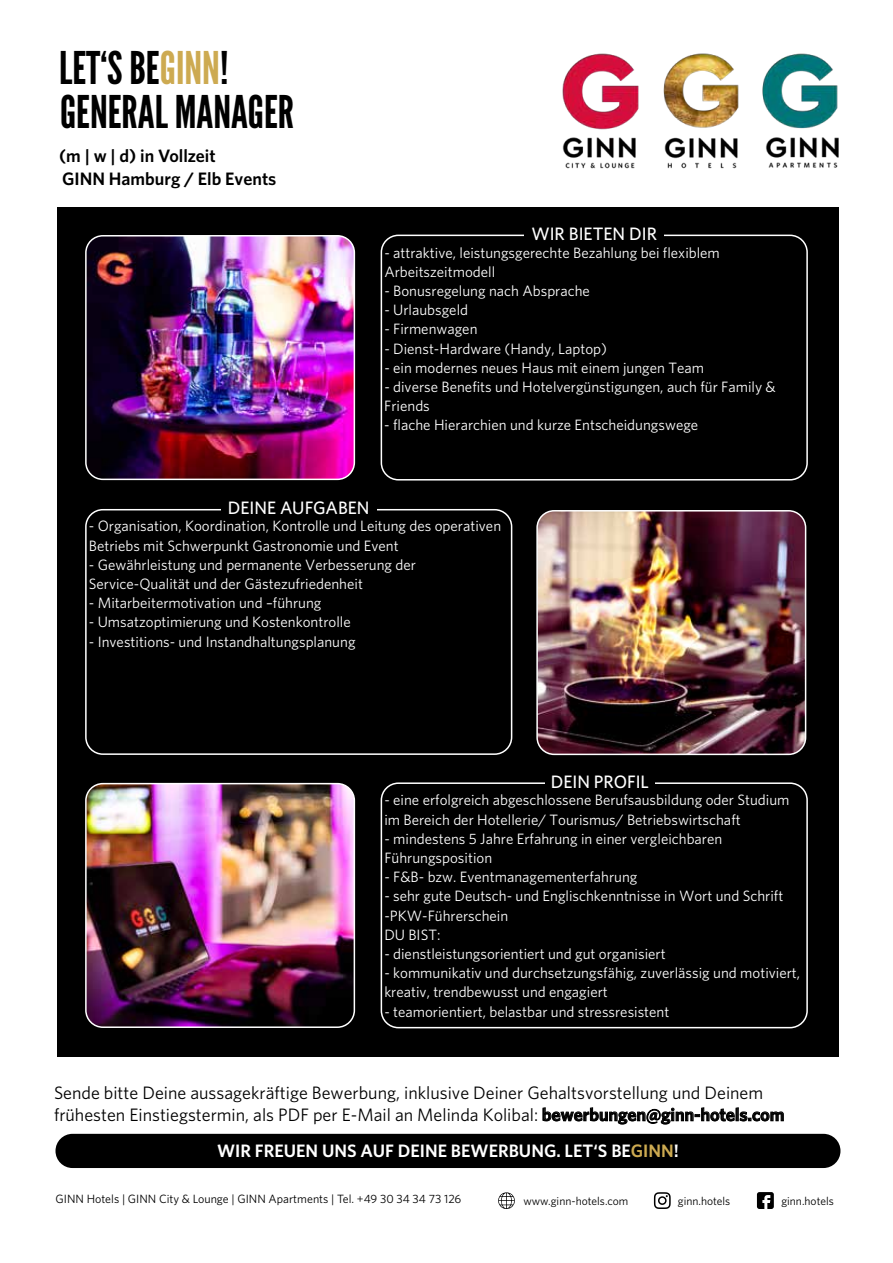
<style>
.page{position:relative;width:893px;height:1263px;background:#fff}
.page>*{position:absolute;margin:0;border:0;box-sizing:border-box;transform-origin:0 0}
.t1{font:45px "League Gothic";color:#000}
.t2{font:18px/21.8px "Whitney";color:#000}
.t3{font:600 18px "Whitney";color:#fff}
.t4{font:600 18px "Whitney";color:#000}
.t5{font:500 18px "Whitney";color:#fff}
.t6{font:15px/19.2px "Whitney";color:#fff}
.t7{font:12px "Whitney";color:#000}
.t8{font:11.55px "Whitney";color:#000}
.s1{color:#cdaa51}
.s2{font-weight:600}
</style>
<div class="page">
<div style="left:57px;top:207px;width:782px;height:850px;background:#000"></div>
<div style="left:55px;top:1134px;width:785px;height:34px;background:#000;border-radius:17px"></div>
<img style="left:86px;top:236px;width:268px;height:243px">
<div style="left:85px;top:235px;width:270px;height:245px;border:2px solid #fff;border-radius:17px"></div>
<img style="left:537px;top:511px;width:269px;height:243px">
<div style="left:536px;top:510px;width:270px;height:245px;border:2px solid #fff;border-radius:17px"></div>
<img style="left:86px;top:784px;width:268px;height:243px">
<div style="left:85px;top:783px;width:270px;height:245px;border:2px solid #fff;border-radius:17px"></div>
<svg style="left:498px;top:1192px;width:17px;height:17px"></svg>
<svg style="left:757px;top:1192px;width:17px;height:17px"></svg>
<svg style="left:654px;top:1192px;width:17px;height:17px"></svg>
<img style="left:562px;top:53px;width:277px;height:116px">
<div style="left:381px;top:235px;width:427px;height:245px;border:2px solid #fff;border-radius:17px"></div>
<div style="left:85px;top:509px;width:427px;height:246px;border:2px solid #fff;border-radius:17px"></div>
<div style="left:381px;top:782px;width:427px;height:246px;border:2px solid #fff;border-radius:17px"></div>
<div style="left:525px;top:226px;width:139px;height:20px;background:#000"></div>
<div style="left:221px;top:500px;width:155px;height:20px;background:#000"></div>
<div style="left:545px;top:774px;width:110px;height:20px;background:#000"></div>
<h1 class="t1" style="left:59px;top:41px;width:171px">LET‘S BE<span class="s1">GINN</span>!</h1>
<h1 class="t1" style="left:60px;top:85px;width:236px">GENERAL MANAGER</h1>
<p class="t4" style="left:59px;top:144px;width:158px">(m | w | d) in Vollzeit</p>
<p class="t4" style="left:62px;top:166px;width:216px">GINN Hamburg / Elb Events</p>
<p class="t5" style="left:531px;top:222px;width:127px">WIR BIETEN DIR</p>
<p class="t6" style="left:384px;top:242px;width:337px">- attraktive, leistungsgerechte Bezahlung bei flexiblem<br>Arbeitszeitmodell</p>
<p class="t6" style="left:384px;top:281px;width:207px">- Bonusregelung nach Absprache</p>
<p class="t6" style="left:384px;top:300px;width:85px">- Urlaubsgeld</p>
<p class="t6" style="left:384px;top:319px;width:95px">- Firmenwagen</p>
<p class="t6" style="left:384px;top:338px;width:224px">- Dienst-Hardware (Handy, Laptop)</p>
<p class="t6" style="left:384px;top:358px;width:321px">- ein modernes neues Haus mit einem jungen Team</p>
<p class="t6" style="left:384px;top:377px;width:393px">- diverse Benefits und Hotelvergünstigungen, auch für Family &amp;<br>Friends</p>
<p class="t6" style="left:384px;top:415px;width:315px">- flache Hierarchien und kurze Entscheidungswege</p>
<p class="t5" style="left:228px;top:496px;width:143px">DEINE AUFGABEN</p>
<p class="t6" style="left:89px;top:516px;width:414px">- Organisation, Koordination, Kontrolle und Leitung des operativen<br>Betriebs mit Schwerpunkt Gastronomie und Event</p>
<p class="t6" style="left:89px;top:555px;width:329px">- Gewährleistung und permanente Verbesserung der<br>Service-Qualität und der Gästezufriedenheit</p>
<p class="t6" style="left:89px;top:593px;width:234px">- Mitarbeitermotivation und –führung</p>
<p class="t6" style="left:89px;top:612px;width:263px">- Umsatzoptimierung und Kostenkontrolle</p>
<p class="t6" style="left:89px;top:631px;width:268px">- Investitions- und Instandhaltungsplanung</p>
<p class="t5" style="left:551px;top:770px;width:100px">DEIN PROFIL</p>
<p class="t6" style="left:384px;top:790px;width:407px">- eine erfolgreich abgeschlossene Berufsausbildung oder Studium im Bereich der Hotellerie/ Tourismus/ Betriebswirtschaft</p>
<p class="t6" style="left:384px;top:829px;width:339px">- mindestens 5 Jahre Erfahrung in einer vergleichbaren<br>Führungsposition</p>
<p class="t6" style="left:384px;top:867px;width:255px">- F&amp;B- bzw. Eventmanagementerfahrung</p>
<p class="t6" style="left:384px;top:886px;width:401px">- sehr gute Deutsch- und Englischkenntnisse in Wort und Schrift -PKW-Führerschein<br>DU BIST:</p>
<p class="t6" style="left:384px;top:944px;width:283px">- dienstleistungsorientiert und gut organisiert</p>
<p class="t6" style="left:384px;top:963px;width:417px">- kommunikativ und durchsetzungsfähig, zuverlässig und motiviert, kreativ, trendbewusst und engagiert</p>
<p class="t6" style="left:384px;top:1001px;width:287px">- teamorientiert, belastbar und stressresistent</p>
<p class="t2" style="left:54px;top:1081px;width:732px">Sende bitte Deine aussagekräftige Bewerbung, inklusive Deiner Gehaltsvorstellung und Deinem frühesten Einstiegstermin, als PDF per E-Mail an Melinda Kolibal: <span class="s2">bewerbungen@ginn-hotels.com</span></p>
<p class="t3" style="left:217px;top:1139px;width:463px">WIR FREUEN UNS AUF DEINE BEWERBUNG. LET‘S BE<span class="s1">GINN</span>!</p>
<p class="t7" style="left:56px;top:1191px;width:407px">GINN Hotels | GINN City &amp; Lounge | GINN Apartments | Tel. +49 30 34 34 73 126</p>
<p class="t8" style="left:523px;top:1193px;width:106px">www.ginn-hotels.com</p>
<p class="t8" style="left:678px;top:1193px;width:54px">ginn.hotels</p>
<p class="t8" style="left:781px;top:1193px;width:54px">ginn.hotels</p>
</div>
